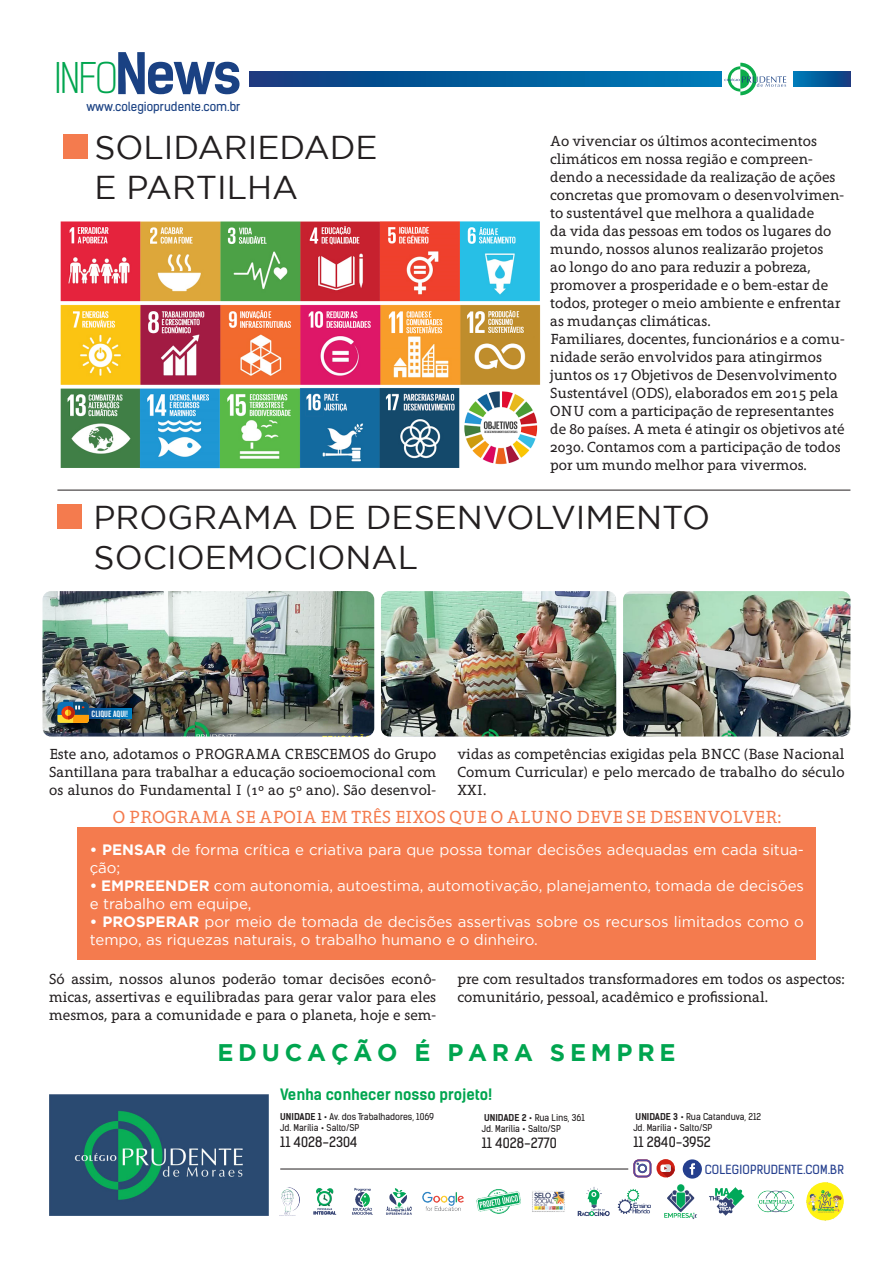
<style>
.page{position:relative;width:893px;height:1263px;background:#fff}
.page>*{position:absolute;margin:0;border:0;box-sizing:border-box;transform-origin:0 0}
.t1{font:700 54.6px "Kelson Sans";color:#1a4183}
.t2{font:300 40.2px "Kelson Sans";color:#00a54f}
.t3{font:33px/39.6px "Gotham";color:#231f20}
.t4{font:700 24px "Gotham";letter-spacing:.2em;color:#00a54f}
.t5{font:18px "Grandesign Neue Serif";color:#f47b4e}
.t6{font:15px/18px "Grandesign Neue Serif";color:#231f20}
.t7{font:15px/18px "Gotham";color:#fff}
.t8{font:700 15px "Kelson Sans";color:#00a54f}
.t9{font:13.5px "Kelson Sans";color:#231f20}
.t10{font:12px "Kelson Sans";color:#1a4183}
.t11{font:12px "Kelson Sans";letter-spacing:.015em;color:#253f8e}
.t12{font:9px "Kelson Sans";color:#231f20}
.t13{font:9px "Alternate Gothic No 2 BT";color:#fff}
.s1{font-weight:700}
</style>
<div class="page">
<hr style="left:280px;top:1169px;width:348px;height:1px;background:#231f20">
<svg style="left:683px;top:1159px;width:19px;height:19px"></svg>
<img style="left:279px;top:1182px;width:564px;height:38px">
<svg style="left:633px;top:1159px;width:18px;height:18px"></svg>
<svg style="left:656px;top:1159px;width:19px;height:18px"></svg>
<svg style="left:660px;top:1164px;width:15px;height:13px"></svg>
<img style="left:49px;top:1094px;width:219px;height:121px">
<svg style="left:724px;top:63px;width:62px;height:32px"></svg>
<svg style="left:250px;top:71px;width:471px;height:16px;background:#045b9b"></svg>
<div style="left:793px;top:71px;width:57px;height:16px;background:linear-gradient(to right,#007db9,#0d3c7f)"></div>
<div style="left:64px;top:135px;width:24px;height:24px;background:#f47b4e"></div>
<div style="left:57px;top:505px;width:24px;height:24px;background:#f47b4e"></div>
<div style="left:78px;top:827px;width:738px;height:132px;background:#f47b4e"></div>
<img style="left:60px;top:221px;width:481px;height:248px">
<hr style="left:57px;top:490px;width:793px;height:1px;background:#231f20">
<img style="left:43px;top:591px;width:331px;height:145px">
<img style="left:381px;top:591px;width:235px;height:145px">
<img style="left:623px;top:591px;width:227px;height:145px">
<svg style="left:89px;top:708px;width:43px;height:10px"></svg>
<svg style="left:57px;top:698px;width:32px;height:25px"></svg>
<p class="t2" style="left:54px;top:54px;width:65px">INFO</p>
<p class="t1" style="left:114px;top:40px;width:128px">News</p>
<p class="t10" style="left:86px;top:99px;width:156px">www.colegioprudente.com.br</p>
<p class="t3" style="left:94px;top:127px;width:285px">SOLIDARIEDADE<br>E PARTILHA</p>
<p class="t6" style="left:550px;top:132px;width:295px">Ao vivenciar os últimos acontecimentos climáticos em nossa região e compreen&shy;dendo a necessidade da realização de ações concretas que promovam o desenvolvimen&shy;to sustentável que melhora a qualidade<br>da vida das pessoas em todos os lugares do mundo, nossos alunos realizarão projetos<br>ao longo do ano para reduzir a pobreza, promover a prosperidade e o bem-estar de todos, proteger o meio ambiente e enfrentar as mudanças climáticas.</p>
<p class="t6" style="left:550px;top:330px;width:296px">Familiares, docentes, funcionários e a comu&shy;nidade serão envolvidos para atingirmos juntos os 17 Objetivos de Desenvolvimento Sustentável (ODS), elaborados em 2015 pela ONU com a participação de representantes de 80 países. A meta é atingir os objetivos até 2030. Contamos com a participação de todos por um mundo melhor para vivermos.</p>
<p class="t3" style="left:94px;top:497px;width:618px">PROGRAMA DE DESENVOLVIMENTO<br>SOCIOEMOCIONAL</p>
<p class="t13" style="left:92px;top:709px;width:38px">CLIQUE AQUI!</p>
<p class="t6" style="left:49px;top:745px;width:389px;text-align:justify">Este ano, adotamos o PROGRAMA CRESCEMOS do Grupo Santillana para trabalhar a educação socioemocional com os alunos do Fundamental I (1º ao 5º ano). São desenvol-</p>
<p class="t6" style="left:457px;top:745px;width:389px;text-align:justify">vidas as competências exigidas pela BNCC (Base Nacional Comum Curricular) e pelo mercado de trabalho do século XXI.</p>
<p class="t5" style="left:113px;top:807px;width:670px">O PROGRAMA SE APOIA EM TRÊS EIXOS QUE O ALUNO DEVE SE DESENVOLVER:</p>
<p class="t7" style="left:90px;top:841px;width:716px"><span class="s1">• PENSAR</span> de forma crítica e criativa para que possa tomar decisões adequadas em cada situa&shy;ção;</p>
<p class="t7" style="left:90px;top:877px;width:716px"><span class="s1">• EMPREENDER</span> com autonomia, autoestima, automotivação, planejamento, tomada de decisões e trabalho em equipe,</p>
<p class="t7" style="left:90px;top:913px;width:716px"><span class="s1">• PROSPERAR</span> por meio de tomada de decisões assertivas sobre os recursos limitados como o tempo, as riquezas naturais, o trabalho humano e o dinheiro.</p>
<p class="t6" style="left:49px;top:970px;width:389px;text-align:justify">Só assim, nossos alunos poderão tomar decisões econô&shy;micas, assertivas e equilibradas para gerar valor para eles mesmos, para a comunidade e para o planeta, hoje e sem-</p>
<p class="t6" style="left:457px;top:970px;width:389px">pre com resultados transformadores em todos os aspectos: comunitário, pessoal, acadêmico e profissional.</p>
<p class="t4" style="left:217px;top:1038px;width:460px">EDUCAÇÃO É PARA SEMPRE</p>
<p class="t8" style="left:280px;top:1085px;width:214px">Venha conhecer nosso projeto!</p>
<p class="t12" style="left:280px;top:1111px;width:155px"><span class="s1">UNIDADE 1</span> • Av. dos Trabalhadores, 1069</p>
<p class="t12" style="left:280px;top:1122px;width:81px">Jd. Marília • Salto/SP</p>
<p class="t9" style="left:280px;top:1134px;width:79px">11 4028-2304</p>
<p class="t12" style="left:484px;top:1112px;width:102px"><span class="s1">UNIDADE 2</span> • Rua Lins, 361</p>
<p class="t12" style="left:482px;top:1123px;width:81px">Jd. Marília • Salto/SP</p>
<p class="t9" style="left:482px;top:1135px;width:77px">11 4028-2770</p>
<p class="t12" style="left:636px;top:1111px;width:127px"><span class="s1">UNIDADE 3</span> • Rua Catanduva, 212</p>
<p class="t12" style="left:633px;top:1122px;width:81px">Jd. Marília • Salto/SP</p>
<p class="t9" style="left:633px;top:1134px;width:79px">11 2840-3952</p>
<p class="t11" style="left:705px;top:1162px;width:140px">COLEGIOPRUDENTE.COM.BR</p>
</div>
